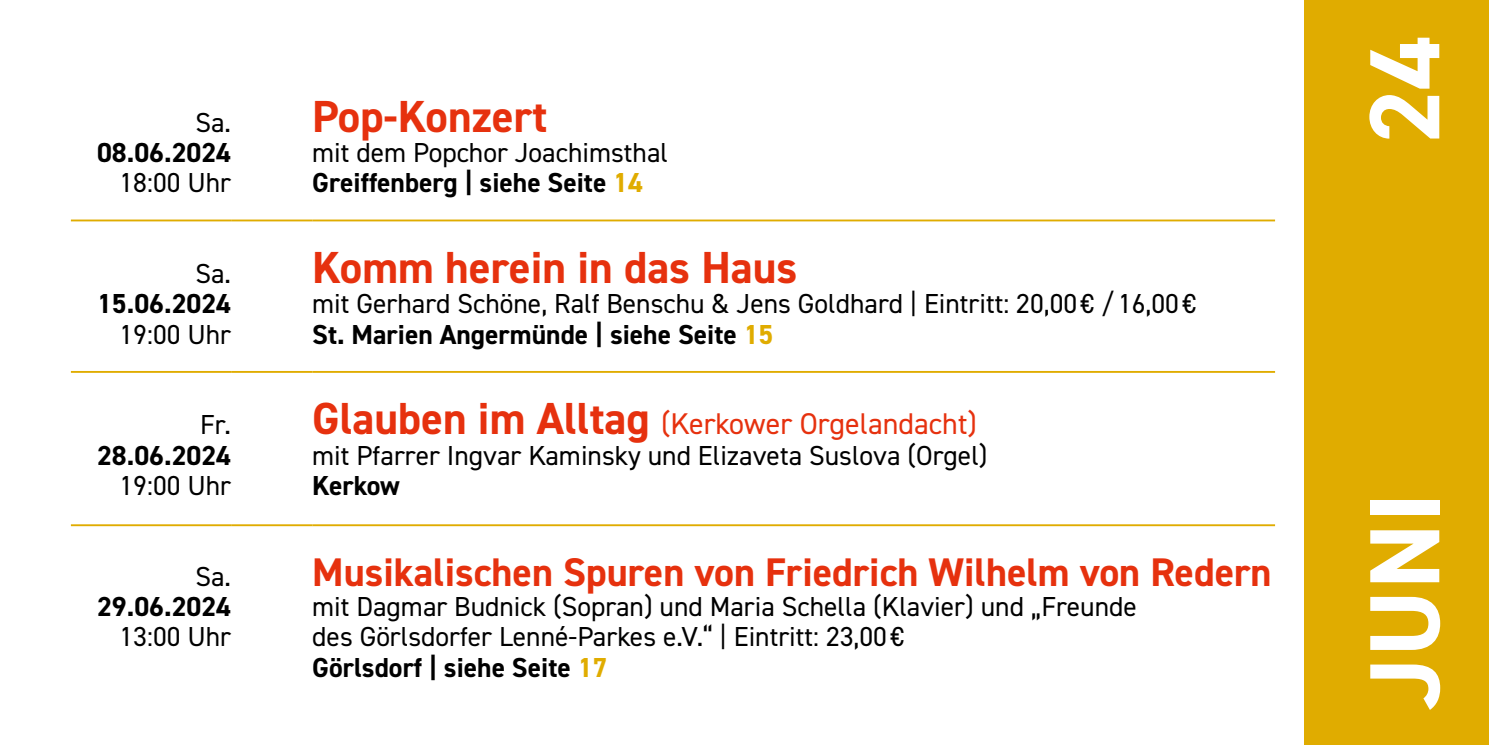
<style>
.page{position:relative;width:1489px;height:745px;background:#fff}
.page>*{position:absolute;margin:0;border:0;box-sizing:border-box;transform-origin:0 0}
.t1{font:700 100px "DIN2014";letter-spacing:.005em;color:#fff}
.p_fließtext{font:700 45px "DIN2014";color:#e6310e}
.p_fließtext-2{font:700 40px "DIN2014";color:#e6310e}
.p_fließtext-3{font:30px "DIN2014";color:#e6310e}
.p_fließtext-4{font:27.5px/30.2px "DIN2014";color:#000}
.p_fließtext-5{font:700 27.5px "DIN2014";color:#000}
.s1{font-weight:700}
.s2{font-weight:700;color:#e0ac00}
.s3{font-weight:700;font-size:45px}
</style>
<div class="page">
<div style="left:1304px;top:0;width:184px;height:744px;background:#e0ac00"></div>
<hr style="left:71px;top:219px;width:160px;height:2px;background:#e0ac00">
<hr style="left:231px;top:219px;width:81px;height:2px;background:#e0ac00">
<hr style="left:312px;top:219px;width:962px;height:2px;background:#e0ac00">
<hr style="left:71px;top:371px;width:160px;height:1px;background:#e0ac00">
<hr style="left:231px;top:371px;width:81px;height:1px;background:#e0ac00">
<hr style="left:312px;top:371px;width:962px;height:1px;background:#e0ac00">
<hr style="left:71px;top:524px;width:160px;height:2px;background:#e0ac00">
<hr style="left:231px;top:524px;width:81px;height:2px;background:#e0ac00">
<hr style="left:312px;top:524px;width:962px;height:2px;background:#e0ac00">
<p class="p_fließtext-4" style="left:195px;top:106px;width:37px">Sa.</p>
<p class="p_fließtext-5" style="left:97px;top:134px;width:135px">08.06.2024</p>
<p class="p_fließtext-4" style="left:119px;top:167px;width:113px">18:00 Uhr</p>
<p class="p_fließtext" style="left:312px;top:86px;width:237px">Pop-Konzert</p>
<p class="p_fließtext-4" style="left:312px;top:137px;width:357px">mit dem Popchor Joachimsthal<br><span class="s1">Greiffenberg | siehe Seite</span> <span class="s2">14</span></p>
<p class="p_fließtext-4" style="left:97px;top:258px;width:135px;text-align:right">Sa.<br><span class="s1">15.06.2024<br></span>19:00 Uhr</p>
<p class="p_fließtext" style="left:312px;top:237px;width:486px">Komm herein in das Haus</p>
<p class="p_fließtext-4" style="left:312px;top:288px;width:885px">mit Gerhard Schöne, Ralf Benschu &amp; Jens Goldhard | Eintritt: 20,00€ / 16,00€<br><span class="s1">St. Marien Angermünde | siehe Seite</span> <span class="s2">15</span></p>
<p class="p_fließtext-4" style="left:97px;top:409px;width:135px;text-align:right">Fr.<br><span class="s1">28.06.2024<br></span>19:00 Uhr</p>
<p class="p_fließtext-3" style="left:312px;top:405px;width:666px"><span class="s3">Glauben im Alltag</span> (Kerkower Orgelandacht)</p>
<p class="p_fließtext-4" style="left:312px;top:439px;width:676px">mit Pfarrer Ingvar Kaminsky und Elizaveta Suslova (Orgel)<br><span class="s1">Kerkow</span></p>
<p class="p_fließtext-4" style="left:97px;top:560px;width:135px;text-align:right">Sa.<br><span class="s1">29.06.2024<br></span>13:00 Uhr</p>
<p class="p_fließtext-2" style="left:312px;top:545px;width:960px">Musikalischen Spuren von Friedrich Wilhelm von Redern</p>
<p class="p_fließtext-4" style="left:312px;top:590px;width:826px">mit Dagmar Budnick (Sopran) und Maria Schella (Klavier) und „Freunde des Görlsdorfer Lenné-Parkes e.V.“ | Eintritt: 23,00 €<br><span class="s1">Görlsdorf | siehe Seite</span> <span class="s2">17</span></p>
<h1 class="t1" style="left:1338px;top:143px;width:109px;rotate:-90deg">24</h1>
<h1 class="t1" style="left:1338px;top:708px;width:217px;rotate:-90deg">JUNI</h1>
</div>
